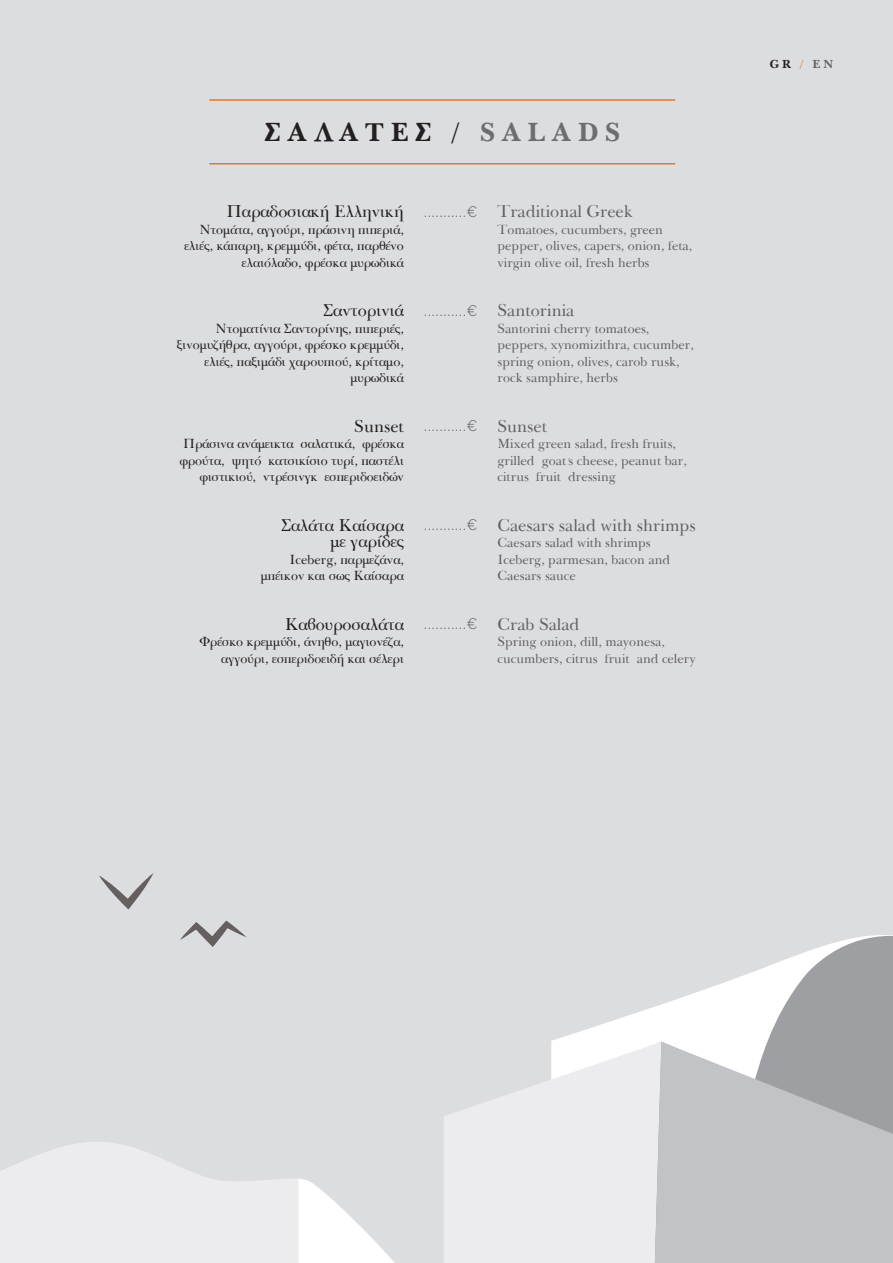
<style>
.page{position:relative;width:893px;height:1263px;background:#dcdddf}
.page>*{position:absolute;margin:0;border:0;box-sizing:border-box;transform-origin:0 0}
.t1{font:700 27px "Gr Baskerville";letter-spacing:.245em;color:#231f20}
.t2{font:16.5px/16.5px "Gr Baskerville";color:#231f20;text-align:right}
.t3{font:16.5px "Gr Baskerville";color:#636366}
.t4{font:300 15.3px "Gotham Greek";color:#636366}
.t5{font:12.75px/16.5px "Gr Baskerville";color:#231f20;text-align:right}
.t6{font:12.75px/16.5px "Gr Baskerville";color:#636366}
.t7{font:700 12px "Gr Baskerville";color:#231f20}
.s1{color:#6c6d70}
.s2{color:#e47827}
.s3{color:#636366}
</style>
<div class="page">
<svg style="left:551px;top:935px;width:342px;height:107px"></svg>
<svg style="left:444px;top:1042px;width:211px;height:221px;fill:#ececee"></svg>
<svg style="left:0;top:1142px;width:298px;height:121px;fill:#ececee"></svg>
<svg style="left:298px;top:1179px;width:97px;height:84px"></svg>
<svg style="left:655px;top:1042px;width:238px;height:221px;background:#bebfc2"></svg>
<svg style="left:180px;top:920px;width:66px;height:27px"></svg>
<svg style="left:99px;top:873px;width:55px;height:36px"></svg>
<hr style="left:209px;top:99px;width:466px;height:2px;background:#e47827">
<hr style="left:209px;top:163px;width:466px;height:1px;background:#e47827">
<p class="t1" style="left:265px;top:116px;width:357px">ΣΑΛΑΤΕΣ / <span class="s1">SALADS</span></p>
<p class="t2" style="left:226px;top:203px;width:179px">Παραδοσιακή Ελληνική</p>
<p class="t5" style="left:184px;top:221px;width:221px">Ντομάτα, αγγούρι, πράσινη πιπεριά, ελιές, κάπαρη, κρεμμύδι, φέτα, παρθένο ελαιόλαδο, φρέσκα μυρωδικά</p>
<p class="t2" style="left:323px;top:302px;width:82px">Σαντορινιά</p>
<p class="t5" style="left:177px;top:320px;width:229px">Ντοματίνια Σαντορίνης, πιπεριές, ξινομυζήθρα, αγγούρι, φρέσκο κρεμμύδι, ελιές, παξιμάδι χαρουπιού, κρίταμο, μυρωδικά</p>
<p class="t2" style="left:354px;top:418px;width:51px">Sunset</p>
<p class="t5" style="left:180px;top:436px;width:226px">Πράσινα ανάμεικτα σαλατικά, φρέσκα φρούτα, ψητό κατσικίσιο τυρί, παστέλι φιστικιού, ντρέσινγκ εσπεριδοειδών</p>
<p class="t2" style="left:281px;top:517px;width:124px">Σαλάτα Καίσαρα με γαρίδες</p>
<p class="t5" style="left:261px;top:551px;width:145px">Iceberg, παρμεζάνα, μπέικον και σως Καίσαρα</p>
<p class="t2" style="left:285px;top:616px;width:121px">Καβουροσαλάτα</p>
<p class="t5" style="left:199px;top:634px;width:206px">Φρέσκο κρεμμύδι, άνηθο, μαγιονέζα, αγγούρι, εσπεριδοειδή και σέλερι</p>
<p class="t4" style="left:424px;top:203px;width:55px">...........€</p>
<p class="t4" style="left:424px;top:302px;width:55px">...........€</p>
<p class="t4" style="left:424px;top:417px;width:55px">...........€</p>
<p class="t4" style="left:424px;top:516px;width:55px">...........€</p>
<p class="t4" style="left:424px;top:615px;width:55px">...........€</p>
<p class="t3" style="left:497px;top:201px;width:137px">Traditional Greek</p>
<p class="t6" style="left:497px;top:221px;width:196px">Tomatoes, cucumbers, green pepper, olives, capers, onion, feta, virgin olive oil, fresh herbs</p>
<p class="t3" style="left:497px;top:300px;width:78px">Santorinia</p>
<p class="t6" style="left:497px;top:320px;width:198px">Santorini cherry tomatoes, peppers, xynomizithra, cucumber, spring onion, olives, carob rusk, rock samphire, herbs</p>
<p class="t3" style="left:497px;top:416px;width:51px">Sunset</p>
<p class="t6" style="left:497px;top:436px;width:191px">Mixed green salad, fresh fruits, grilled goat’s cheese, peanut bar, citrus fruit dressing</p>
<p class="t3" style="left:497px;top:515px;width:200px">Caesars salad with shrimps</p>
<p class="t6" style="left:497px;top:535px;width:155px">Caesars salad with shrimps</p>
<p class="t6" style="left:497px;top:551px;width:174px">Iceberg, parmesan, bacon and<br>Caesars sauce</p>
<p class="t3" style="left:497px;top:614px;width:84px">Crab Salad</p>
<p class="t6" style="left:497px;top:634px;width:200px">Spring onion, dill, mayonesa, cucumbers, citrus fruit and celery</p>
<p class="t7" style="left:770px;top:57px;width:65px">GR <span class="s2">/</span> <span class="s3">EN</span></p>
</div>
